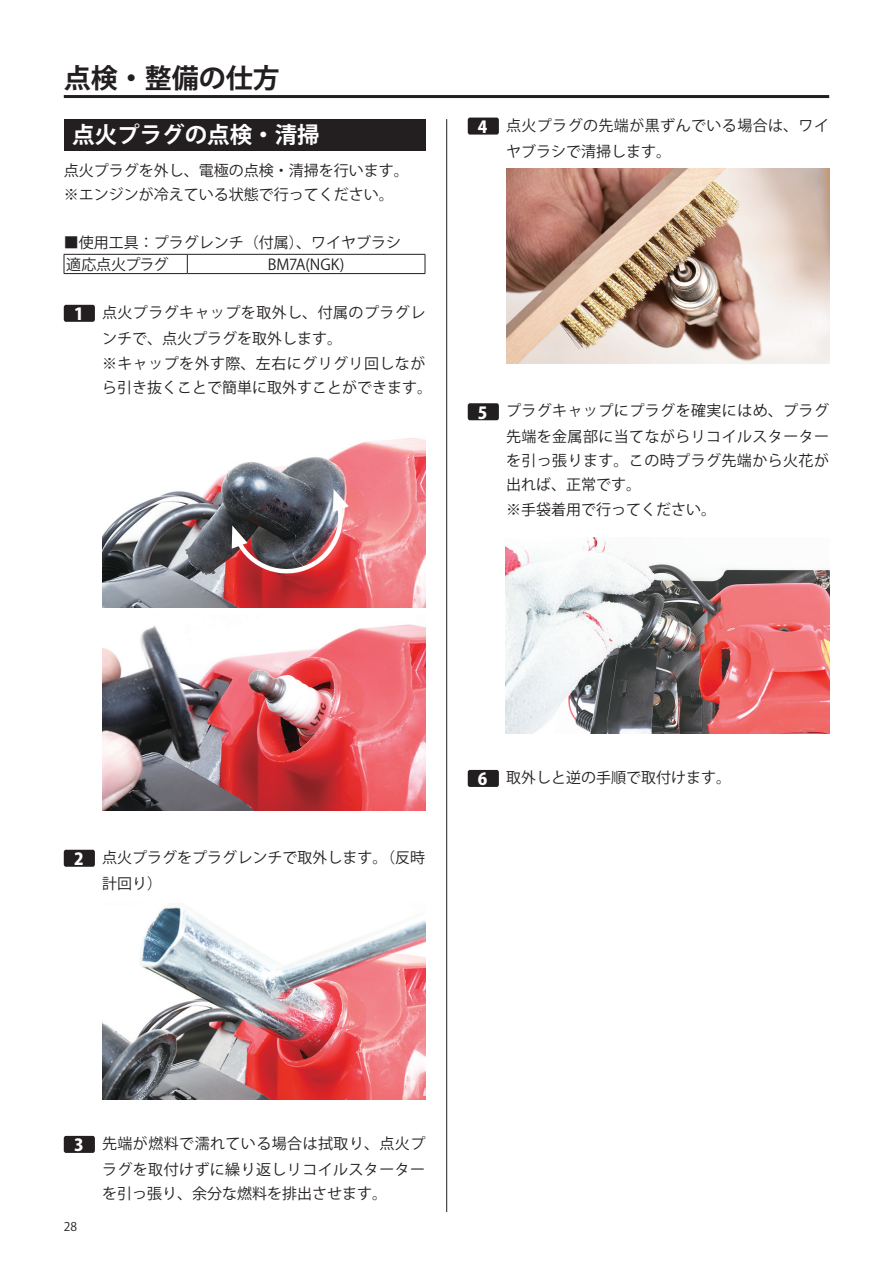
<style>
.page{position:relative;width:893px;height:1263px;background:#fff}
.page>*{position:absolute;margin:0;border:0;box-sizing:border-box;transform-origin:0 0}
.t1{font:700 27px "Koz Go Pro";color:#231f20}
.t2{font:700 22.5px "Koz Go Pro";color:#fff}
.t3{font:15px/25px "Koz Go Pr 6 N";letter-spacing:.03em;color:#231f20}
.t4{font:15px/24px "Koz Go Pr 6 N";color:#231f20}
.t5{font:15px/26px "Koz Go Pr 6 N";letter-spacing:.025em;color:#231f20;text-align:right}
.t6{font:15px "Koz Go Pro";letter-spacing:-.015em;color:#231f20}
.t7{font:15px "Koz Go Pro";letter-spacing:-.035em;color:#231f20}
.t8{font:12px "Koz Go Pro";color:#231f20}
.s1{font-family:"Koz Go Pro";font-weight:800;font-size:16.5px;color:#fff}
</style>
<div class="page">
<hr style="left:446px;top:119px;width:1px;height:1093px;background:#231f20">
<div style="left:64px;top:119px;width:361px;height:31px;background:#231f20"></div>
<hr style="left:64px;top:254px;width:123px;height:1px;background:#231f20">
<svg style="left:64px;top:255px;width:1px;height:18px"></svg>
<hr style="left:187px;top:254px;width:238px;height:1px;background:#231f20">
<svg style="left:187px;top:255px;width:1px;height:18px"></svg>
<svg style="left:425px;top:255px;width:1px;height:18px"></svg>
<hr style="left:64px;top:273px;width:123px;height:1px;background:#231f20">
<hr style="left:187px;top:273px;width:238px;height:1px;background:#231f20">
<div style="left:64px;top:305px;width:31px;height:17px;background:#231f20;border-radius:2px"></div>
<img style="left:102px;top:438px;width:323px;height:170px">
<svg style="left:230px;top:489px;width:119px;height:95px;background:#7f5258"></svg>
<img style="left:102px;top:624px;width:323px;height:186px">
<div style="left:64px;top:850px;width:31px;height:17px;background:#231f20;border-radius:2px"></div>
<img style="left:102px;top:907px;width:323px;height:192px">
<div style="left:64px;top:1136px;width:31px;height:17px;background:#231f20;border-radius:2px"></div>
<hr style="left:64px;top:95px;width:765px;height:3px;background:#231f20">
<div style="left:468px;top:118px;width:31px;height:17px;background:#231f20;border-radius:2px"></div>
<img style="left:506px;top:169px;width:323px;height:195px">
<div style="left:468px;top:403px;width:31px;height:17px;background:#231f20;border-radius:2px"></div>
<img style="left:506px;top:538px;width:323px;height:195px">
<div style="left:468px;top:770px;width:31px;height:17px;background:#231f20;border-radius:2px"></div>
<h1 class="t1" style="left:64px;top:60px;width:217px">点検・整備の仕方</h1>
<h2 class="t2" style="left:72px;top:121px;width:249px">点火プラグの点検・清掃</h2>
<p class="t4" style="left:64px;top:159px;width:347px">点火プラグを外し、電極の点検・清掃を行います。※エンジンが冷えている状態で行ってください。</p>
<p class="t4" style="left:64px;top:231px;width:339px">■使用工具：プラグレンチ（付属）、ワイヤブラシ</p>
<p class="t7" style="left:66px;top:254px;width:104px">適応点火プラグ</p>
<p class="t6" style="left:268px;top:254px;width:78px">BM7A(NGK)</p>
<p class="t3" style="left:102px;top:300px;width:331px;text-indent:-28px"><span class="s1">1</span> 点火プラグキャップを取外し、付属のプラグレンチで、点火プラグを取外します。<br>※キャップを外す際、左右にグリグリ回しながら引き抜くことで簡単に取外すことができます。</p>
<p class="t3" style="left:506px;top:113px;width:324px;line-height:26px;text-indent:-28px"><span class="s1">4</span> 点火プラグの先端が黒ずんでいる場合は、ワイヤブラシで清掃します。</p>
<p class="t5" style="left:478px;top:398px;width:353px"><span class="s1">5</span> プラグキャップにプラグを確実にはめ、プラグ先端を金属部に当てながらリコイルスターター</p>
<p class="t3" style="left:506px;top:449px;width:324px;line-height:24.5px">を引っ張ります。この時プラグ先端から火花が出れば、正常です。<br>※手袋着用で行ってください。</p>
<p class="t4" style="left:102px;top:845px;width:325px;line-height:26px;text-indent:-28px"><span class="s1">2</span> 点火プラグをプラグレンチで取外します。（反時計回り）</p>
<p class="t4" style="left:478px;top:766px;width:255px"><span class="s1">6</span> 取外しと逆の手順で取付けます。</p>
<p class="t5" style="left:74px;top:1131px;width:353px"><span class="s1">3</span> 先端が燃料で濡れている場合は拭取り、点火プラグを取付けずに繰り返しリコイルスターター</p>
<p class="t4" style="left:102px;top:1182px;width:286px">を引っ張り、余分な燃料を排出させます。</p>
<p class="t8" style="left:64px;top:1219px;width:15px">28</p>
</div>
